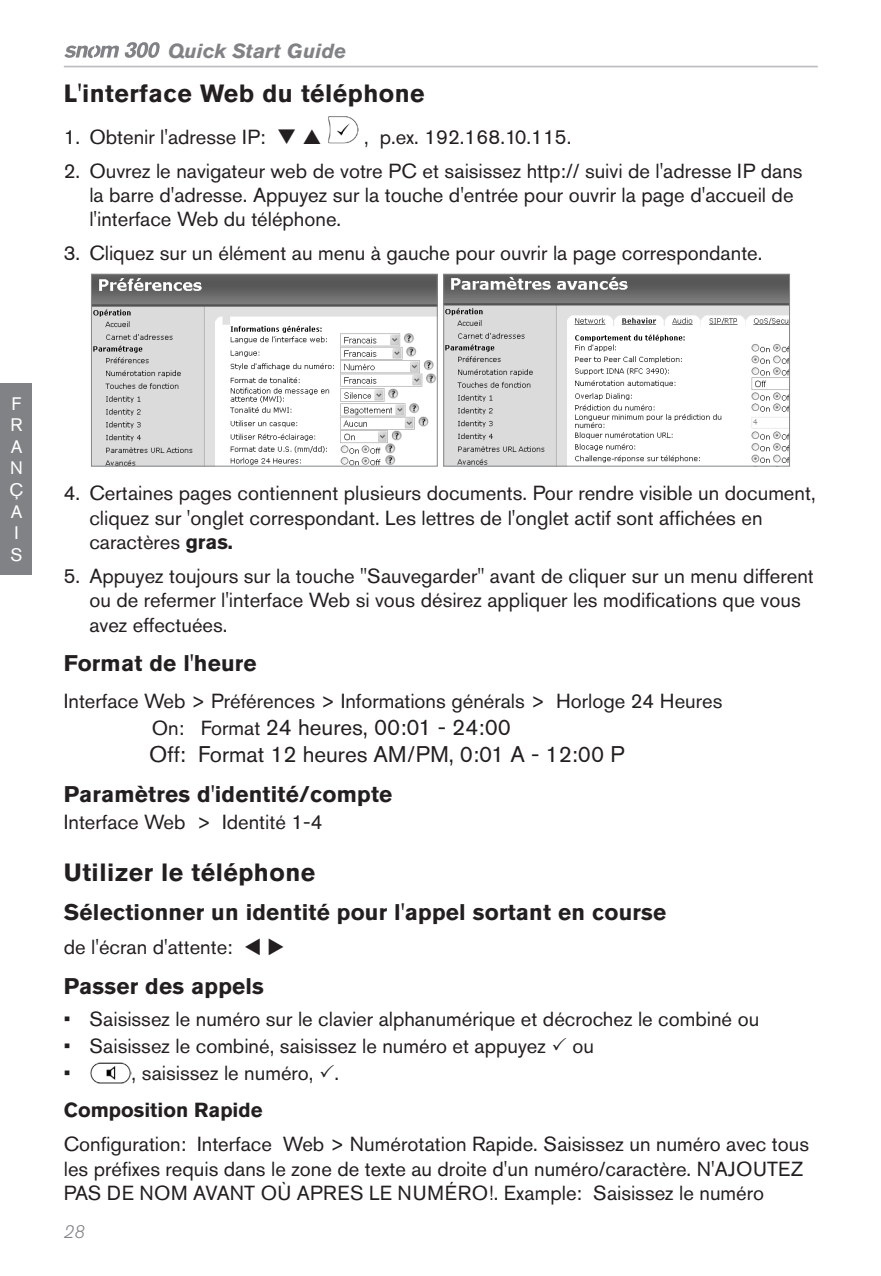
<style>
.page{position:relative;width:881px;height:1276px;background:#fff}
.page>*{position:absolute;margin:0;border:0;box-sizing:border-box;transform-origin:0 0}
.t1{font:700 24.75px "Akzidenz Grotesk Pro";letter-spacing:.02em;color:#231f20}
.t2{font:700 22.5px "Akzidenz Grotesk Pro";letter-spacing:.01em;color:#231f20}
.t3{font:22.5px/27px "Akzidenz Grotesk Pro";color:#231f20}
.t4{font:20.25px/24.3px "Akzidenz Grotesk Pro";color:#231f20}
.t5{font:700 20.25px "Akzidenz Grotesk Pro";color:#231f20}
.t6{font:italic 700 20.25px "Akzidenz Grotesk Pro";color:#808285}
.t7{font:18px/21.6px "Akzidenz Grotesk Pro";color:#fff}
.t8{font:italic 300 18px "Akzidenz Grotesk Pro";color:#808285}
.s1{font-weight:700}
.s2{font-size:20.25px}
.s3{font-family:"Akzidenz Grotesk BQ"}
</style>
<div class="page">
<hr style="left:64px;top:66px;width:753px;height:1px;background:#bcbdc0">
<svg style="left:64px;top:42px;width:96px;height:16px"></svg>
<div style="left:0;top:383px;width:32px;height:191px;background:#808285"></div>
<img style="left:328px;top:116px;width:30px;height:28px">
<img style="left:93px;top:276px;width:342px;height:188px">
<div style="left:91px;top:274px;width:346px;height:192px;border:1px solid #848689"></div>
<img style="left:445px;top:276px;width:342px;height:188px">
<div style="left:443px;top:274px;width:346px;height:192px;border:1px solid #848689"></div>
<img style="left:90px;top:1062px;width:41px;height:22px">
<p class="t6" style="left:168px;top:38px;width:179px">Quick Start Guide</p>
<p class="t1" style="left:64px;top:77px;width:362px">L'interface Web du téléphone</p>
<p class="t4" style="left:64px;top:124px;width:234px">1. Obtenir l'adresse IP: ❑</p>
<p class="t4" style="left:364px;top:124px;width:209px">, p.ex. 192.168.10.115.</p>
<p class="t4" style="left:89px;top:158px;width:714px;text-indent:-26px">2. Ouvrez le navigateur web de votre PC et saisissez http:// suivi de l'adresse IP dans la barre d'adresse. Appuyez sur la touche d'entrée pour ouvrir la page d'accueil de l'interface Web du téléphone.</p>
<p class="t4" style="left:64px;top:241px;width:699px">3. Cliquez sur un élément au menu à gauche pour ouvrir la page correspondante.</p>
<p class="t7" style="left:10px;top:392px;width:15px">F<br>R<br>A<br>N<br>Ç<br>A<br>I<br>S</p>
<p class="t4" style="left:89px;top:481px;width:727px;text-indent:-26px">4. Certaines pages contiennent plusieurs documents. Pour rendre visible un document, cliquez sur 'onglet correspondant. Les lettres de l'onglet actif sont affichées en caractères <span class="s1">gras.</span></p>
<p class="t4" style="left:89px;top:563px;width:725px;text-indent:-26px">5. Appuyez toujours sur la touche "Sauvegarder" avant de cliquer sur un menu different ou de refermer l'interface Web si vous désirez appliquer les modifications que vous avez effectuées.</p>
<p class="t2" style="left:64px;top:649px;width:194px">Format de l'heure</p>
<p class="t4" style="left:64px;top:689px;width:659px">Interface Web &gt; Préférences &gt; Informations générals &gt; Horloge 24 Heures</p>
<p class="t3" style="left:149px;top:714px;width:476px"><span class="s2">On: Format</span> 24 heures, 00:01 - 24:00<br>Off: Format 12 heures AM/PM, 0:01 A - 12:00 P</p>
<p class="t2" style="left:64px;top:780px;width:330px">Paramètres d'identité/compte</p>
<p class="t4" style="left:64px;top:810px;width:260px">Interface Web <span class="s3">&gt; Identit</span>é <span class="s3">1-4</span></p>
<p class="t1" style="left:64px;top:856px;width:253px">Utilizer le téléphone</p>
<p class="t2" style="left:64px;top:898px;width:603px">Sélectionner un identité pour l'appel sortant en course</p>
<p class="t4" style="left:64px;top:935px;width:222px">de l'écran d'attente: ▼ ◆</p>
<p class="t2" style="left:64px;top:971px;width:202px">Passer des appels</p>
<p class="t4" style="left:64px;top:1007px;width:696px">• Saisissez le numéro sur le clavier alphanumérique et décrochez le combiné ou</p>
<p class="t4" style="left:64px;top:1034px;width:483px">• Saisissez le combiné, saisissez le numéro et appuyez</p>
<p class="t4" style="left:572px;top:1034px;width:23px">ou</p>
<p class="t4" style="left:64px;top:1061px;width:8px">•</p>
<p class="t4" style="left:131px;top:1061px;width:209px">, saisissez le numéro, .</p>
<p class="t5" style="left:64px;top:1097px;width:200px">Composition Rapide</p>
<p class="t4" style="left:64px;top:1132px;width:746px">Configuration: Interface Web &gt; Numérotation Rapide. Saisissez un numéro avec tous les préfixes requis dans le zone de texte au droite d'un numéro/caractère. N'AJOUTEZ<br>PAS DE NOM AVANT OÙ APRES LE NUMÉRO!. Example: Saisissez le numéro</p>
<p class="t8" style="left:63px;top:1220px;width:22px">28</p>
</div>
